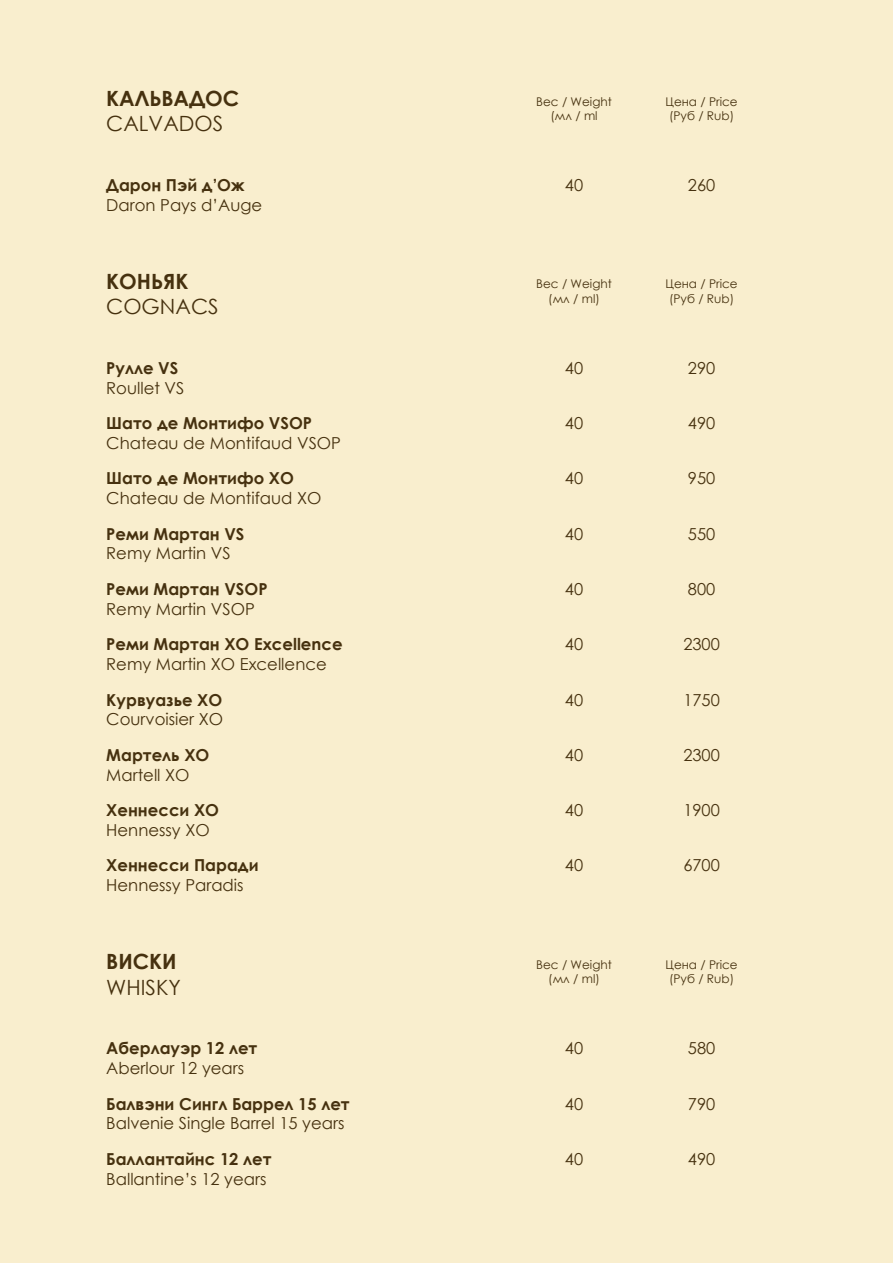
<style>
.page{position:relative;width:893px;height:1263px;background:#f9eece}
.page>*{position:absolute;margin:0;border:0;box-sizing:border-box;transform-origin:0 0}
.t1{font:21px "Century Gothic";color:#46310f}
.t2{font:700 21px "Century Gothic";color:#46310f}
.t3{font:16.5px "Century Gothic";color:#46310f}
.t4{font:700 16.5px "Century Gothic";color:#46310f}
.t5{font:12px "Century Gothic";color:#46310f}
</style>
<div class="page">
<p class="t2" style="left:106px;top:83px;width:134px">КАЛЬВАДОС</p>
<p class="t1" style="left:106px;top:109px;width:118px">CALVADOS</p>
<p class="t5" style="left:536px;top:93px;width:77px">Вес / Weight</p>
<p class="t5" style="left:550px;top:107px;width:49px">(мл / ml</p>
<p class="t5" style="left:665px;top:93px;width:74px">Цена / Price</p>
<p class="t5" style="left:669px;top:107px;width:67px">(Руб / Rub)</p>
<p class="t4" style="left:106px;top:172px;width:140px">Дарон Пэй д’Ож</p>
<p class="t3" style="left:106px;top:193px;width:157px">Daron Pays d’Auge</p>
<p class="t3" style="left:565px;top:173px;width:20px">40</p>
<p class="t3" style="left:688px;top:173px;width:29px">260</p>
<p class="t2" style="left:106px;top:265px;width:84px">КОНЬЯК</p>
<p class="t1" style="left:106px;top:292px;width:114px">COGNACS</p>
<p class="t5" style="left:536px;top:276px;width:77px">Вес / Weight</p>
<p class="t5" style="left:548px;top:290px;width:53px">(мл / ml)</p>
<p class="t5" style="left:665px;top:276px;width:74px">Цена / Price</p>
<p class="t5" style="left:669px;top:290px;width:67px">(Руб / Rub)</p>
<p class="t4" style="left:106px;top:355px;width:74px">Рулле VS</p>
<p class="t3" style="left:106px;top:376px;width:80px">Roullet VS</p>
<p class="t3" style="left:565px;top:356px;width:20px">40</p>
<p class="t3" style="left:688px;top:356px;width:29px">290</p>
<p class="t4" style="left:106px;top:411px;width:207px">Шато де Монтифо VSOP</p>
<p class="t3" style="left:106px;top:431px;width:236px">Chateau de Montifaud VSOP</p>
<p class="t3" style="left:565px;top:412px;width:20px">40</p>
<p class="t3" style="left:688px;top:412px;width:29px">490</p>
<p class="t4" style="left:106px;top:466px;width:189px">Шато де Монтифо ХО</p>
<p class="t3" style="left:106px;top:487px;width:217px">Chateau de Montifaud XO</p>
<p class="t3" style="left:565px;top:467px;width:20px">40</p>
<p class="t3" style="left:688px;top:467px;width:29px">950</p>
<p class="t4" style="left:106px;top:521px;width:140px">Реми Мартан VS</p>
<p class="t3" style="left:106px;top:542px;width:126px">Remy Martin VS</p>
<p class="t3" style="left:565px;top:522px;width:20px">40</p>
<p class="t3" style="left:688px;top:522px;width:29px">550</p>
<p class="t4" style="left:106px;top:576px;width:163px">Реми Мартан VSOP</p>
<p class="t3" style="left:106px;top:597px;width:150px">Remy Martin VSOP</p>
<p class="t3" style="left:565px;top:577px;width:20px">40</p>
<p class="t3" style="left:688px;top:577px;width:29px">800</p>
<p class="t4" style="left:106px;top:632px;width:238px">Реми Мартан XO Excellence</p>
<p class="t3" style="left:106px;top:652px;width:222px">Remy Martin XO Excellence</p>
<p class="t3" style="left:565px;top:633px;width:20px">40</p>
<p class="t3" style="left:683px;top:633px;width:38px">2300</p>
<p class="t4" style="left:106px;top:687px;width:118px">Курвуазье XO</p>
<p class="t3" style="left:106px;top:708px;width:118px">Courvoisier XO</p>
<p class="t3" style="left:565px;top:688px;width:20px">40</p>
<p class="t3" style="left:683px;top:688px;width:38px">1750</p>
<p class="t4" style="left:106px;top:742px;width:105px">Мартель ХО</p>
<p class="t3" style="left:106px;top:763px;width:85px">Martell XO</p>
<p class="t3" style="left:565px;top:743px;width:20px">40</p>
<p class="t3" style="left:683px;top:743px;width:38px">2300</p>
<p class="t4" style="left:106px;top:797px;width:114px">Хеннесси XO</p>
<p class="t3" style="left:106px;top:818px;width:105px">Hennessy XO</p>
<p class="t3" style="left:565px;top:799px;width:20px">40</p>
<p class="t3" style="left:683px;top:799px;width:38px">1900</p>
<p class="t4" style="left:106px;top:853px;width:154px">Хеннесси Паради</p>
<p class="t3" style="left:106px;top:874px;width:139px">Hennessy Paradis</p>
<p class="t3" style="left:565px;top:854px;width:20px">40</p>
<p class="t3" style="left:683px;top:854px;width:38px">6700</p>
<p class="t2" style="left:106px;top:946px;width:72px">ВИСКИ</p>
<p class="t1" style="left:106px;top:972px;width:76px">WHISKY</p>
<p class="t5" style="left:536px;top:956px;width:77px">Вес / Weight</p>
<p class="t5" style="left:548px;top:970px;width:53px">(мл / ml)</p>
<p class="t5" style="left:665px;top:956px;width:74px">Цена / Price</p>
<p class="t5" style="left:669px;top:970px;width:67px">(Руб / Rub)</p>
<p class="t4" style="left:106px;top:1036px;width:153px">Аберлауэр 12 лет</p>
<p class="t3" style="left:106px;top:1056px;width:139px">Aberlour 12 years</p>
<p class="t3" style="left:565px;top:1037px;width:20px">40</p>
<p class="t3" style="left:688px;top:1037px;width:29px">580</p>
<p class="t4" style="left:106px;top:1091px;width:245px">Балвэни Сингл Баррел 15 лет</p>
<p class="t3" style="left:106px;top:1112px;width:240px">Balvenie Single Barrel 15 years</p>
<p class="t3" style="left:565px;top:1092px;width:20px">40</p>
<p class="t3" style="left:688px;top:1092px;width:29px">790</p>
<p class="t4" style="left:106px;top:1146px;width:167px">Баллантайнс 12 лет</p>
<p class="t3" style="left:106px;top:1167px;width:162px">Ballantine’s 12 years</p>
<p class="t3" style="left:565px;top:1147px;width:20px">40</p>
<p class="t3" style="left:688px;top:1147px;width:29px">490</p>
</div>
